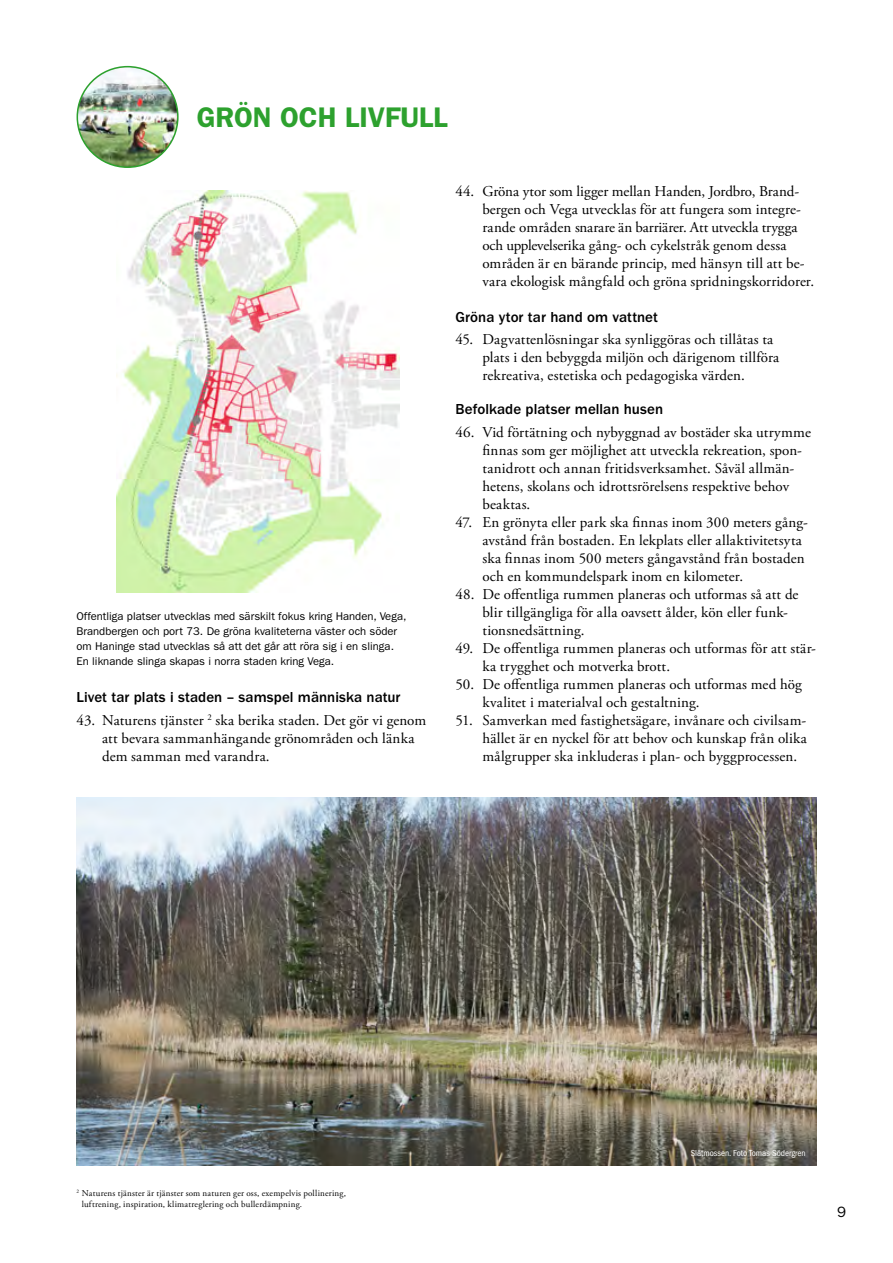
<style>
.page{position:relative;width:893px;height:1263px;background:#fff}
.page>*{position:absolute;margin:0;border:0;box-sizing:border-box;transform-origin:0 0}
.t1{font:600 28.5px "ITC Franklin Gothic Std";color:#2da12e}
.t2{font:15px/18px "Adobe Garamond Pro";letter-spacing:.01em;color:#000}
.t3{font:500 15px "ITC Franklin Gothic Std";letter-spacing:.005em;color:#000}
.t4{font:15px "ITC Franklin Gothic Std";color:#000}
.t5{font:11.25px "ITC Franklin Gothic Std";color:#000}
.t6{font:9px/10.8px "Adobe Garamond Pro";letter-spacing:.025em;color:#000}
.t7{font:condensed 9px "ITC Franklin Gothic Std";color:#fff}
</style>
<div class="page">
<img style="left:77px;top:67px;width:101px;height:100px;border-radius:50px">
<div style="left:77px;top:66px;width:102px;height:102px;border:2px solid #2da12e;border-radius:50%"></div>
<img style="left:116px;top:191px;width:284px;height:401px">
<img style="left:77px;top:797px;width:739px;height:368px">
<h1 class="t1" style="left:197px;top:101px;width:253px">GRÖN OCH LIVFULL</h1>
<p class="t2" style="left:482px;top:183px;width:333px;text-indent:-27px">44. Gröna ytor som ligger mellan Handen, Jordbro, Brand&shy;bergen och Vega utvecklas för att fungera som integre&shy;rande områden snarare än barriärer. Att utveckla trygga och upplevelserika gång- och cykelstråk genom dessa områden är en bärande princip, med hänsyn till att be&shy;vara ekologisk mångfald och gröna spridningskorridorer.</p>
<p class="t3" style="left:455px;top:308px;width:204px">Gröna ytor tar hand om vattnet</p>
<p class="t2" style="left:482px;top:331px;width:298px;text-indent:-27px">45. Dagvattenlösningar ska synliggöras och tillåtas ta plats i den bebyggda miljön och därigenom tillföra rekreativa, estetiska och pedagogiska värden.</p>
<p class="t3" style="left:455px;top:401px;width:209px">Befolkade platser mellan husen</p>
<p class="t2" style="left:482px;top:423px;width:330px;text-indent:-27px">46. Vid förtätning och nybyggnad av bostäder ska utrymme finnas som ger möjlighet att utveckla rekreation, spon&shy;tanidrott och annan fritidsverksamhet. Såväl allmän&shy;hetens, skolans och idrottsrörelsens respektive behov beaktas.</p>
<p class="t2" style="left:482px;top:513px;width:327px;text-indent:-27px">47. En grönyta eller park ska finnas inom 300 meters gång&shy;avstånd från bostaden. En lekplats eller allaktivitetsyta ska finnas inom 500 meters gångavstånd från bostaden och en kommundelspark inom en kilometer.</p>
<p class="t2" style="left:482px;top:585px;width:318px;text-indent:-27px">48. De offentliga rummen planeras och utformas så att de blir tillgängliga för alla oavsett ålder, kön eller funk-</p>
<p class="t5" style="left:77px;top:610px;width:331px">Offentliga platser utvecklas med särskilt fokus kring Handen, Vega,</p>
<p class="t5" style="left:77px;top:625px;width:322px">Brandbergen och port 73. De gröna kvaliteterna väster och söder</p>
<p class="t2" style="left:482px;top:621px;width:103px">tionsnedsättning.</p>
<p class="t5" style="left:77px;top:640px;width:319px">om Haninge stad utvecklas så att det går att röra sig i en slinga.</p>
<p class="t2" style="left:455px;top:639px;width:362px">49. De offentliga rummen planeras och utformas för att stär-</p>
<p class="t5" style="left:77px;top:655px;width:259px">En liknande slinga skapas i norra staden kring Vega.</p>
<p class="t2" style="left:482px;top:657px;width:189px">ka trygghet och motverka brott.</p>
<p class="t2" style="left:455px;top:675px;width:348px">50. De offentliga rummen planeras och utformas med hög</p>
<p class="t3" style="left:77px;top:689px;width:326px">Livet tar plats i staden – samspel människa natur</p>
<p class="t2" style="left:482px;top:693px;width:219px">kvalitet i materialval och gestaltning.</p>
<p class="t2" style="left:77px;top:711px;width:351px">43. Naturens tjänster <sup>2</sup> ska berika staden. Det gör vi genom</p>
<p class="t2" style="left:455px;top:711px;width:352px">51. Samverkan med fastighetsägare, invånare och civilsam-</p>
<p class="t2" style="left:102px;top:729px;width:314px">att bevara sammanhängande grönområden och länka</p>
<p class="t2" style="left:482px;top:729px;width:326px">hället är en nyckel för att behov och kunskap från olika</p>
<p class="t2" style="left:102px;top:747px;width:169px">dem samman med varandra.</p>
<p class="t2" style="left:482px;top:747px;width:316px">målgrupper ska inkluderas i plan- och byggprocessen.</p>
<p class="t6" style="left:82px;top:1188px;width:266px;text-indent:-5px"><sup>2</sup> Naturens tjänster är tjänster som naturen ger oss, exempelvis pollinering, luftrening, inspiration, klimatreglering och bullerdämpning.</p>
<p class="t7" style="left:691px;top:1148px;width:116px">Slätmossen. Foto Tomas Södergren</p>
<p class="t4" style="left:837px;top:1203px;width:10px">9</p>
</div>
